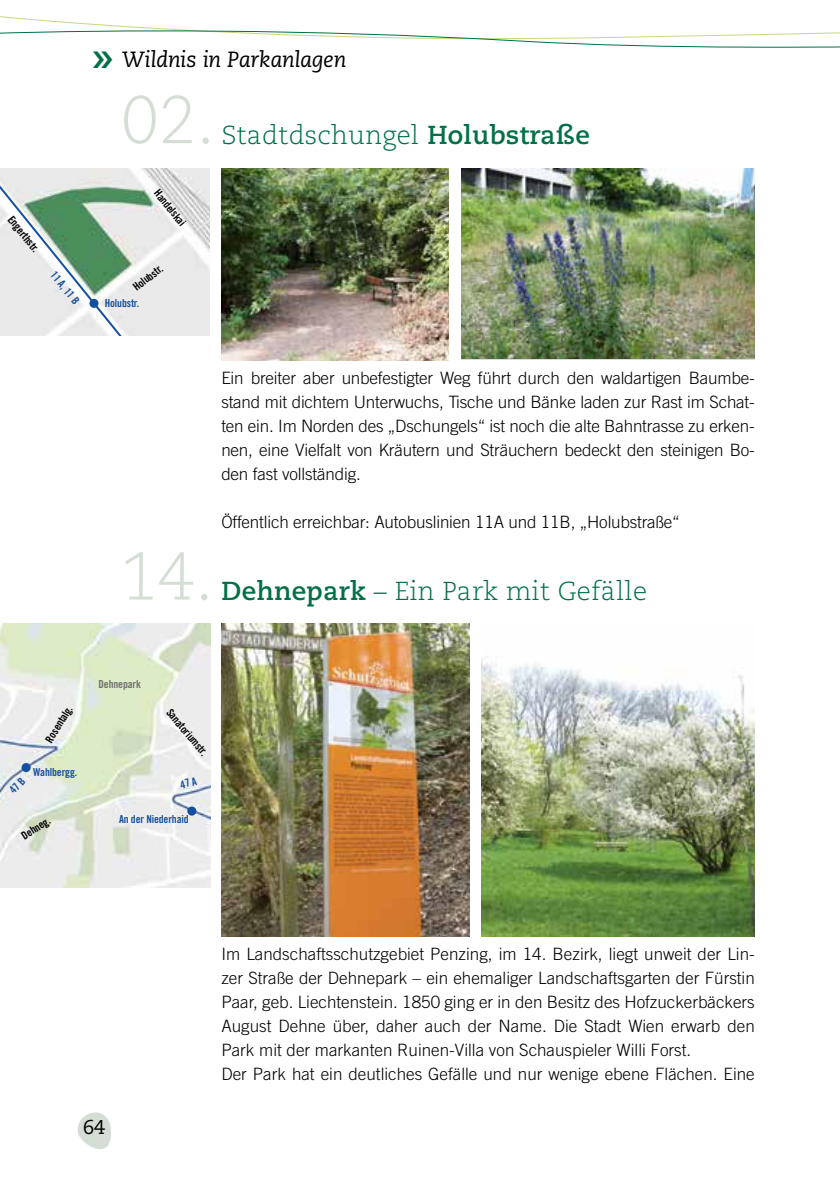
<style>
.page{position:relative;width:840px;height:1191px;background:#fff}
.page>*{position:absolute;margin:0;border:0;box-sizing:border-box;transform-origin:0 0}
.t1{font:300 67.6px "Caecilia LT Std";color:#d5ded5}
.t2{font:300 26px "Caecilia LT Std";letter-spacing:.01em;color:#007046}
.t3{font:italic 22px "Caecilia LT Std";letter-spacing:-.02em;color:#000}
.t4{font:20px "Caecilia LT Std";color:#000}
.t5{font:300 17px/24px "Trade Gothic";color:#000;text-align:justify}
.t6{font:11px "Trade Gothic Bold Cond Twenty";color:#000}
.t7{font:11px "Trade Gothic Bold Cond Twenty";letter-spacing:-.01em;color:#14509e}
.t8{font:11px "Trade Gothic Bold Cond Twenty";letter-spacing:-.01em;color:#6f6f6e}
.s1{font-weight:700}
</style>
<div class="page">
<svg style="left:78px;top:1112px;width:33px;height:37px"></svg>
<svg style="left:0;top:16px;width:839px;height:32px"></svg>
<img style="left:481px;top:656px;width:273px;height:280px">
<img style="left:221px;top:623px;width:248px;height:313px">
<img style="left:0;top:623px;width:210px;height:264px">
<div style="left:22px;top:763px;width:9px;height:9px;background:#14509e;border-radius:50%"></div>
<div style="left:187px;top:806px;width:9px;height:9px;background:#14509e;border-radius:50%"></div>
<img style="left:221px;top:169px;width:227px;height:191px">
<img style="left:461px;top:169px;width:293px;height:190px">
<img style="left:131px;top:168px;width:78px;height:168px">
<svg style="left:0;top:168px;width:131px;height:168px;background:#bed1c5"></svg>
<svg style="left:9px;top:776px;width:17px;height:18px"></svg>
<svg style="left:179px;top:776px;width:18px;height:12px"></svg>
<p class="t3" style="left:122px;top:47px;width:226px">Wildnis in Parkanlagen</p>
<h1 class="t1" style="left:121px;top:82px;width:95px">02.</h1>
<h2 class="t2" style="left:221px;top:120px;width:370px">Stadtdschungel <span class="s1">Holubstraße</span></h2>
<p class="t6" style="left:15px;top:213px;width:44px;rotate:51deg">Engerthstr.</p>
<p class="t6" style="left:162px;top:187px;width:44px;rotate:51deg">Handelskai</p>
<p class="t7" style="left:58px;top:268px;width:40px;rotate:51deg">11 A, 11 B</p>
<p class="t6" style="left:130px;top:283px;width:36px;rotate:-38deg">Holubstr.</p>
<p class="t7" style="left:105px;top:297px;width:36px">Holubstr.</p>
<h1 class="t1" style="left:120px;top:538px;width:95px">14.</h1>
<p class="t5" style="left:221px;top:366px;width:534px">Ein breiter aber unbefestigter Weg führt durch den waldartigen Baumbe&shy;stand mit dichtem Unterwuchs, Tische und Bänke laden zur Rast im Schat&shy;ten ein. Im Norden des „Dschungels“ ist noch die alte Bahntrasse zu erken&shy;nen, eine Vielfalt von Kräutern und Sträuchern bedeckt den steinigen Bo&shy;den fast vollständig.</p>
<p class="t5" style="left:221px;top:510px;width:460px">Öffentlich erreichbar: Autobuslinien 11A und 11B, „Holubstraße“</p>
<h2 class="t2" style="left:221px;top:576px;width:427px"><span class="s1">Dehnepark</span> – Ein Park mit Gefälle</h2>
<p class="t6" style="left:42px;top:738px;width:43px;rotate:-58deg">Rosentalg.</p>
<p class="t7" style="left:33px;top:765px;width:46px">Wahlbergg.</p>
<p class="t6" style="left:19px;top:830px;width:33px;rotate:-32deg">Dehneg.</p>
<p class="t8" style="left:98px;top:677px;width:44px">Dehnepark</p>
<p class="t6" style="left:174px;top:706px;width:59px;rotate:50deg">Sanatoriumstr.</p>
<p class="t7" style="left:119px;top:812px;width:71px">An der Niederhaid</p>
<p class="t4" style="left:83px;top:1115px;width:24px">64</p>
<p class="t5" style="left:221px;top:942px;width:534px;text-align:left">Im Landschaftsschutzgebiet Penzing, im 14. Bezirk, liegt unweit der Lin&shy;zer Straße der Dehnepark – ein ehemaliger Landschaftsgarten der Fürstin Paar, geb. Liechtenstein. 1850 ging er in den Besitz des Hofzuckerbäckers August Dehne über, daher auch der Name. Die Stadt Wien erwarb den Park mit der markanten Ruinen-Villa von Schauspieler Willi Forst.<br>Der Park hat ein deutliches Gefälle und nur wenige ebene Flächen. Eine</p>
</div>
